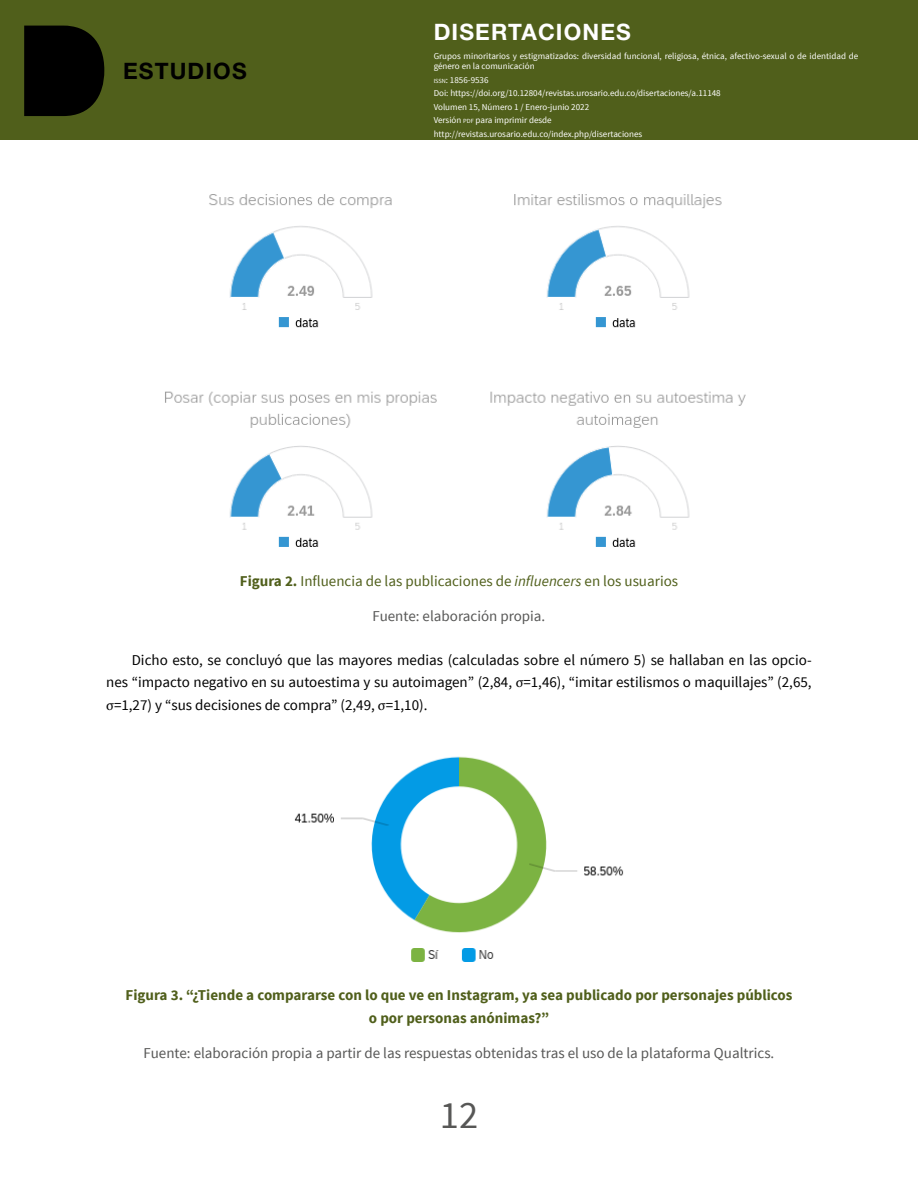
<style>
.page{position:relative;width:918px;height:1188px;background:#fff}
.page>*{position:absolute;margin:0;border:0;box-sizing:border-box;transform-origin:0 0}
.t1{font:38.4px "Source Sans Pro";color:#575756}
.t2{font:700 22.65px "Helvetica Neue LT Std";letter-spacing:.05em;color:#fff}
.t3{font:700 22.65px "Helvetica Neue LT Std";letter-spacing:.05em;color:#000}
.t4{font:15px/22.5px "Source Sans Pro";color:#000;text-align:justify}
.t5{font:15px "Source Sans Pro";color:#575756}
.t6{font:700 15px/22.5px "Source Sans Pro";color:#505f1b;text-align:center}
.t7{font:15px "Source Sans Pro";color:#505f1b}
.t8{font:9px/13.5px "Source Sans Pro";color:#fff}
.s1{font-size:6.3px}
.s2{font-weight:700}
.s3{font-style:italic}
.s4{font-family:"Minion Pro"}
</style>
<div class="page">
<div style="left:0;top:0;width:918px;height:139px;background:#505f1b"></div>
<svg style="left:24px;top:26px;width:80px;height:90px"></svg>
<img style="left:165px;top:194px;width:581px;height:353px">
<img style="left:294px;top:756px;width:330px;height:206px">
<h2 class="t3" style="left:123px;top:57px;width:125px">ESTUDIOS</h2>
<h2 class="t2" style="left:434px;top:18px;width:199px">DISERTACIONES</h2>
<p class="t8" style="left:434px;top:51px;width:426px;line-height:10.5px">Grupos minoritarios y estigmatizados: diversidad funcional, religiosa, étnica, afectivo-sexual o de identidad de género en la comunicación</p>
<p class="t8" style="left:434px;top:73px;width:289px"><span class="s1">ISSN</span>: 1856-9536<br>Doi: https://doi.org/10.12804/revistas.urosario.edu.co/disertaciones/a.11148<br>Volumen 15, Número 1 / Enero-junio 2022<br>Versión <span class="s1">PDF</span> para imprimir desde http://revistas.urosario.edu.co/index.php/disertaciones</p>
<h3 class="t7" style="left:240px;top:571px;width:440px"><span class="s2">Figura 2.</span> Influencia de las publicaciones de <span class="s3">influencers</span> en los usuarios</h3>
<h3 class="t5" style="left:373px;top:607px;width:174px">Fuente: elaboración propia.</h3>
<p class="t4" style="left:106px;top:649px;width:707px;text-indent:26px">Dicho esto, se concluyó que las mayores medias (calculadas sobre el número 5) se hallaban en las opcio&shy;nes “impacto negativo en su autoestima y su autoimagen” (2,84, <span class="s4">σ</span>=1,46), “imitar estilismos o maquillajes” (2,65, <span class="s4">σ</span>=1,27) y “sus decisiones de compra” (2,49, <span class="s4">σ</span>=1,10).</p>
<h3 class="t6" style="left:126px;top:985px;width:668px">Figura 3. “¿Tiende a compararse con lo que ve en Instagram, ya sea publicado por personajes públicos o por personas anónimas?”</h3>
<h3 class="t5" style="left:144px;top:1044px;width:632px">Fuente: elaboración propia a partir de las respuestas obtenidas tras el uso de la plataforma Qualtrics.</h3>
<h1 class="t1" style="left:440px;top:1092px;width:40px">12</h1>
</div>
